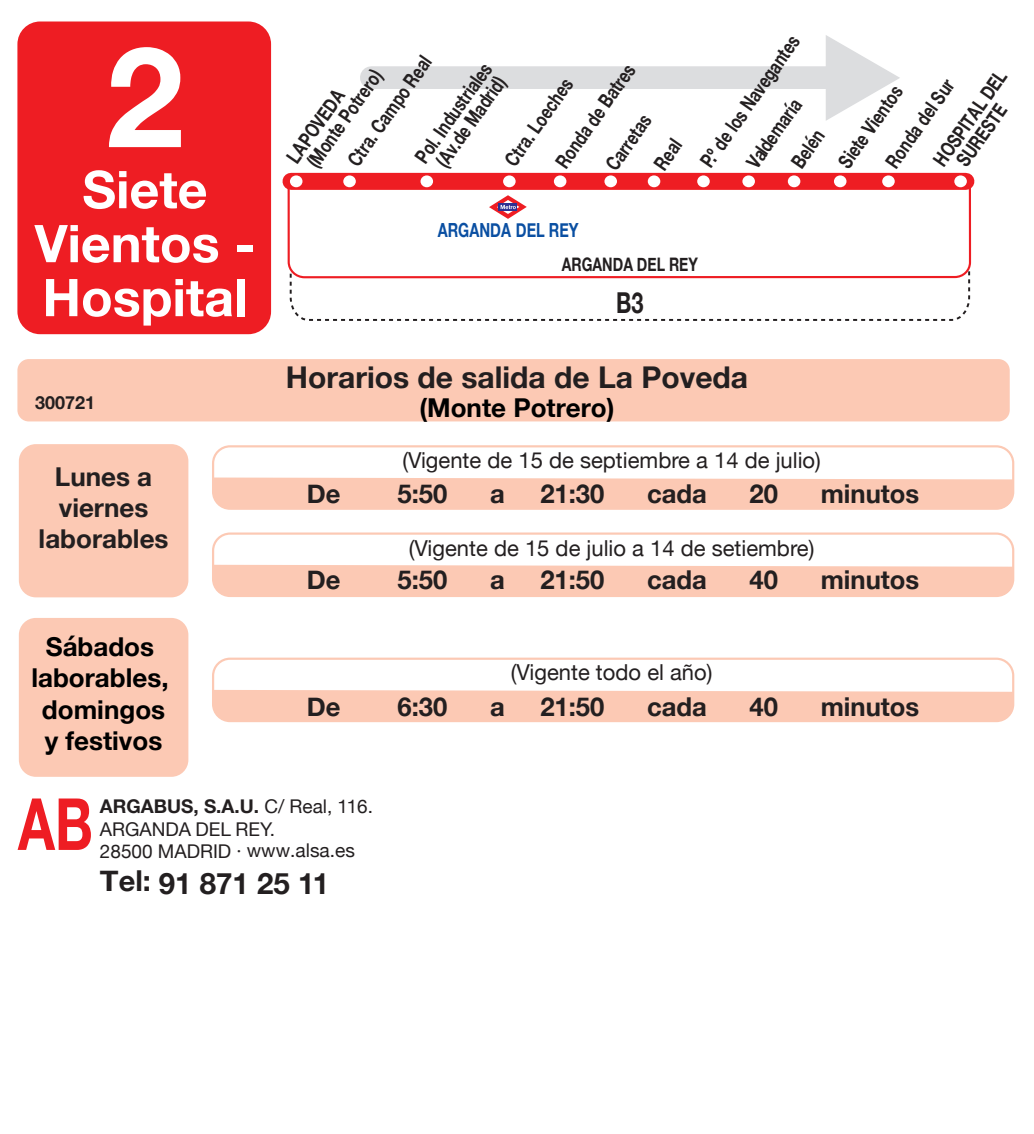
<style>
.page{position:relative;width:1034px;height:1134px;background:#fff}
.page>*{position:absolute;margin:0;border:0;box-sizing:border-box;transform-origin:0 0}
.t1{font:700 140px "Helvetica Neue";color:#fff}
.t2{font:700 72px "Helvetica Neue";color:#ee1d23;scale:.75 1}
.t3{font:700 52px/54px "Helvetica Neue";color:#fff;text-align:center}
.t4{font:700 30px "Helvetica Neue";color:#231f20}
.t5{font:700 29.4px "Helvetica Neue";color:#231f20}
.t6{font:700 28.8px "Helvetica Neue";color:#231f20;scale:.76 1}
.t7{font:700 26px/31.2px "Helvetica Neue";color:#231f20;text-align:center}
.t8{font:700 26px/31.2px "Helvetica Neue";color:#000;text-align:center}
.t9{font:22px "Helvetica Neue";color:#231f20}
.t10{font:700 20px/19.2px "Helvetica Neue";color:#231f20;scale:.77 1}
.t11{font:700 19.4px "Helvetica Neue";color:#0a4fa2;scale:.75 1}
.t12{font:19px/22.4px "Helvetica Neue";color:#231f20}
.t13{font:700 18.6px "Helvetica Neue";color:#231f20;scale:.76 1}
.t14{font:700 18px "Helvetica Neue";color:#231f20}
.s1{font-weight:700}
.s2{font-size:18.6px}
.s3{font-size:28.8px}
</style>
<div class="page">
<div style="left:17px;top:22px;width:254px;height:312px;background:#ee1d23;border-radius:23px"></div>
<div style="left:371px;top:66px;width:467px;height:23px;background:#dcdddf"></div>
<svg style="left:826px;top:35px;width:74px;height:86px"></svg>
<div style="left:291px;top:173px;width:675px;height:17px;background:#ee1d23"></div>
<svg style="left:286px;top:178px;width:686px;height:91px"></svg>
<svg style="left:289px;top:269px;width:682px;height:52px"></svg>
<div style="left:290px;top:175px;width:12px;height:12px;background:#fff;border-radius:50%"></div>
<div style="left:420px;top:175px;width:13px;height:12px;background:#fff;border-radius:50%"></div>
<div style="left:343px;top:175px;width:13px;height:12px;background:#fff;border-radius:50%"></div>
<div style="left:954px;top:175px;width:13px;height:12px;background:#fff;border-radius:50%"></div>
<div style="left:503px;top:175px;width:13px;height:12px;background:#fff;border-radius:50%"></div>
<div style="left:882px;top:175px;width:13px;height:12px;background:#fff;border-radius:50%"></div>
<div style="left:648px;top:175px;width:12px;height:12px;background:#fff;border-radius:50%"></div>
<div style="left:554px;top:175px;width:12px;height:12px;background:#fff;border-radius:50%"></div>
<div style="left:604px;top:175px;width:13px;height:12px;background:#fff;border-radius:50%"></div>
<div style="left:834px;top:175px;width:12px;height:12px;background:#fff;border-radius:50%"></div>
<div style="left:788px;top:175px;width:12px;height:12px;background:#fff;border-radius:50%"></div>
<div style="left:742px;top:175px;width:13px;height:12px;background:#fff;border-radius:50%"></div>
<div style="left:697px;top:175px;width:13px;height:12px;background:#fff;border-radius:50%"></div>
<svg style="left:489px;top:195px;width:38px;height:24px"></svg>
<div style="left:19px;top:444px;width:169px;height:153px;background:#fcc9b4;border-radius:17px"></div>
<div style="left:19px;top:618px;width:169px;height:159px;background:#fcc9b4;border-radius:17px"></div>
<div style="left:17px;top:359px;width:993px;height:62px;background:#fcc9b4;border-radius:11px"></div>
<div style="left:215px;top:477px;width:796px;height:30px;background:#fcc9b4"></div>
<div style="left:212px;top:445px;width:802px;height:65px;border:2px solid #fcc9b4;border-radius:17px"></div>
<div style="left:215px;top:565px;width:798px;height:29px;background:#fcc9b4"></div>
<div style="left:212px;top:532px;width:802px;height:65px;border:2px solid #fcc9b4;border-radius:17px"></div>
<div style="left:215px;top:690px;width:798px;height:31px;background:#fcc9b4"></div>
<div style="left:212px;top:658px;width:802px;height:64px;border:2px solid #fcc9b4;border-radius:17px"></div>
<h1 class="t1" style="left:106px;top:-13px;width:79px">2</h1>
<h3 class="t3" style="left:35px;top:164px;width:222px">Siete<br>Vientos -<br>Hospital</h3>
<p class="t14" style="left:35px;top:389px;width:61px">300721</p>
<h3 class="t7" style="left:39px;top:462px;width:131px">Lunes a viernes laborables</h3>
<h3 class="t8" style="left:31px;top:632px;width:139px">Sábados laborables, domingos y festivos</h3>
<p class="t10" style="left:345px;top:159px;width:170px;rotate:-55deg">Ctra. Campo Real</p>
<p class="t10" style="left:412px;top:156px;width:154px;text-align:center;rotate:-55deg">Pol. Industriales (Av. de Madrid)</p>
<p class="t10" style="left:553px;top:161px;width:160px;rotate:-55deg">Ronda de Batres</p>
<p class="t10" style="left:288px;top:149px;width:151px;text-indent:-8px;rotate:-55deg">LAPOVEDA (Monte Potrero)</p>
<p class="t10" style="left:502px;top:159px;width:134px;rotate:-55deg">Ctra. Loeches</p>
<p class="t10" style="left:595px;top:157px;width:84px;line-height:39.2px;text-align:right;rotate:-55deg">Carretas<br>Real</p>
<p class="t10" style="left:698px;top:160px;width:205px;rotate:-55deg">P.º de los Navegantes</p>
<p class="t10" style="left:744px;top:160px;width:105px;rotate:-55deg">Valdemaría</p>
<p class="t10" style="left:788px;top:160px;width:55px;rotate:-55deg">Belén</p>
<p class="t10" style="left:931px;top:159px;width:146px;rotate:-55deg">HOSPITAL DEL</p>
<p class="t10" style="left:883px;top:160px;width:136px;rotate:-55deg">Ronda del Sur</p>
<p class="t10" style="left:835px;top:160px;width:126px;rotate:-55deg">Siete Vientos</p>
<p class="t10" style="left:954px;top:159px;width:94px;rotate:-55deg">SURESTE</p>
<p class="t11" style="left:438px;top:214px;width:189px">ARGANDA DEL REY</p>
<p class="t13" style="left:562px;top:250px;width:180px">ARGANDA DEL REY</p>
<h3 class="t6" style="left:616px;top:280px;width:38px">B3</h3>
<h3 class="t4" style="left:286px;top:354px;width:464px">Horarios de salida de La Poveda</h3>
<h3 class="t8" style="left:419px;top:392px;width:196px">(Monte Potrero)</h3>
<p class="t9" style="left:402px;top:444px;width:420px">(Vigente de 15 de septiembre a 14 de julio)</p>
<h3 class="t7" style="left:307px;top:479px;width:35px">De</h3>
<h3 class="t7" style="left:398px;top:479px;width:51px">5:50</h3>
<h3 class="t7" style="left:490px;top:479px;width:16px">a</h3>
<h3 class="t7" style="left:540px;top:479px;width:66px">21:30</h3>
<h3 class="t7" style="left:647px;top:479px;width:61px">cada</h3>
<h3 class="t7" style="left:749px;top:479px;width:30px">20</h3>
<h3 class="t7" style="left:821px;top:479px;width:100px">minutos</h3>
<p class="t9" style="left:409px;top:533px;width:407px">(Vigente de 15 de julio a 14 de setiembre)</p>
<h3 class="t7" style="left:307px;top:565px;width:35px">De</h3>
<h3 class="t7" style="left:398px;top:565px;width:51px">5:50</h3>
<h3 class="t7" style="left:490px;top:565px;width:16px">a</h3>
<h3 class="t7" style="left:540px;top:565px;width:66px">21:50</h3>
<h3 class="t7" style="left:647px;top:565px;width:61px">cada</h3>
<h3 class="t7" style="left:749px;top:565px;width:30px">40</h3>
<h3 class="t7" style="left:821px;top:565px;width:100px">minutos</h3>
<p class="t9" style="left:511px;top:657px;width:203px">(Vigente todo el año)</p>
<h3 class="t7" style="left:307px;top:691px;width:35px">De</h3>
<h3 class="t7" style="left:398px;top:691px;width:51px">6:30</h3>
<h3 class="t7" style="left:490px;top:691px;width:16px">a</h3>
<h3 class="t7" style="left:540px;top:691px;width:66px">21:50</h3>
<h3 class="t7" style="left:647px;top:691px;width:61px">cada</h3>
<h3 class="t7" style="left:749px;top:691px;width:30px">40</h3>
<h3 class="t7" style="left:821px;top:691px;width:100px">minutos</h3>
<h2 class="t2" style="left:18px;top:768px;width:102px">AB</h2>
<p class="t12" style="left:100px;top:796px;width:275px"><span class="s1">ARGABUS, S.A.U.</span> C/ Real, 116.<br>ARGANDA DEL REY.<br>28500 MADRID <span class="s2">·</span> www.alsa.es</p>
<h3 class="t5" style="left:100px;top:860px;width:231px"><span class="s3">Tel:</span> 91 871 25 11</h3>
</div>
